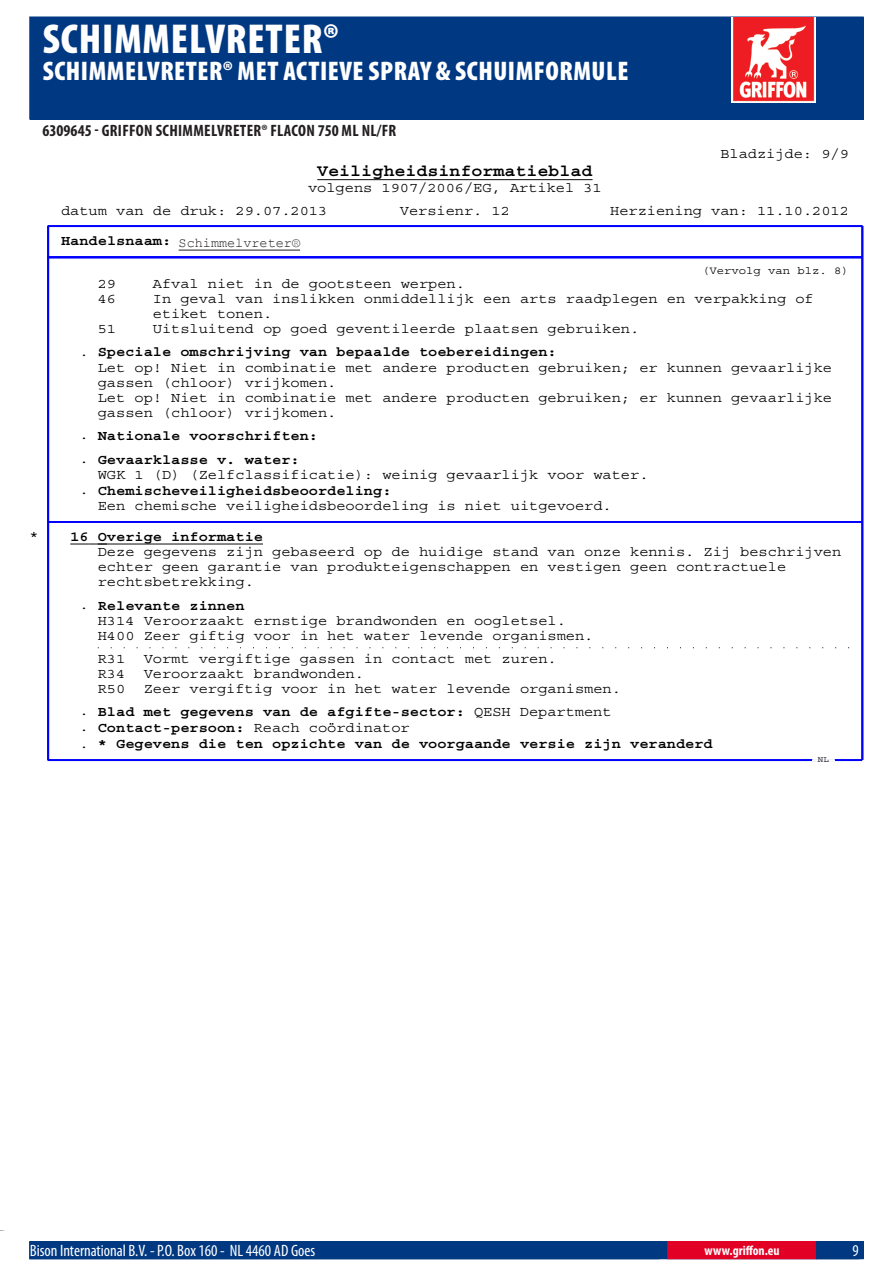
<style>
.page{position:relative;width:893px;height:1263px;background:#fff}
.page>*{position:absolute;margin:0;border:0;box-sizing:border-box;transform-origin:0 0}
.PageHeader{font:900 condensed 42px "Myriad Pro";letter-spacing:.02em;color:#fff}
.PageSubheader{font:900 condensed 27px "Myriad Pro";letter-spacing:.02em;color:#fff}
.t1{font:700 16.8px "Courier";color:#000;scale:1.09 1}
.TOCItem{font:700 condensed 16.5px "Myriad Pro";letter-spacing:.02em;color:#231f20}
.ContactData{font:condensed 16.5px "Myriad Pro";color:#fff}
.t2{font:14.1px/15.1px "Courier";color:#000;scale:1.09 1}
.t3{font:700 14.1px/23.5px "Courier";color:#000;scale:1.09 1}
.MSDS_Text{font:13.5px "Courier New";color:#231f20}
.URL{font:700 condensed 13.5px "Myriad Pro";color:#fff}
.t4{font:11.25px "Courier";color:#000;scale:1.09 1}
.t5{font:8.4px "Courier";color:#000;scale:1.09 1}
.s1{font-weight:700}
.s2{font-weight:400}
</style>
<div class="page">
<hr style="left:317px;top:179px;width:276px;height:1px;background:#000">
<hr style="left:48px;top:226px;width:814px;height:1px;background:#00f">
<hr style="left:48px;top:226px;width:1px;height:31px;background:#00f">
<hr style="left:862px;top:226px;width:1px;height:31px;background:#00f">
<hr style="left:48px;top:521px;width:814px;height:1px;background:#00f">
<hr style="left:48px;top:522px;width:814px;height:1px;background:#00f">
<svg style="left:70px;top:544px;width:28px;height:1px"></svg>
<hr style="left:98px;top:544px;width:165px;height:1px;background:#000">
<hr style="left:48px;top:257px;width:814px;height:1px;background:#00f">
<hr style="left:48px;top:760px;width:814px;height:1px;background:#00f">
<svg style="left:812px;top:760px;width:22px;height:1px"></svg>
<hr style="left:48px;top:257px;width:1px;height:503px;background:#00f">
<hr style="left:862px;top:257px;width:1px;height:503px;background:#00f">
<div style="left:30px;top:17px;width:833px;height:102px;background:#003882"></div>
<img style="left:731px;top:17px;width:85px;height:85px">
<hr style="left:179px;top:250px;width:121px;height:1px;background:#231f20">
<div style="left:30px;top:1242px;width:833px;height:17px;background:#003882"></div>
<div style="left:29px;top:1241px;width:835px;height:18px;border:1px solid #003882"></div>
<div style="left:668px;top:1242px;width:148px;height:17px;background:#e20025"></div>
<div style="left:667px;top:1241px;width:150px;height:18px;border:1px solid #e20025"></div>
<p class="PageHeader" style="left:43px;top:12px;width:297px">SCHIMMELVRETER®</p>
<p class="PageSubheader" style="left:43px;top:53px;width:587px">SCHIMMELVRETER® MET ACTIEVE SPRAY &amp; SCHUIMFORMULE</p>
<p class="TOCItem" style="left:43px;top:120px;width:347px">6309645 - GRIFFON SCHIMMELVRETER® FLACON 750 ML NL/FR</p>
<p class="t2" style="left:720px;top:146px;width:119px">Bladzijde: 9/9</p>
<p class="t1" style="left:317px;top:162px;width:254px">Veiligheidsinformatieblad</p>
<p class="t2" style="left:61px;top:177px;width:498px;line-height:22.6px;text-indent:247px">volgens 1907/2006/EG, Artikel 31 datum van de druk: 29.07.2013</p>
<p class="t2" style="left:400px;top:203px;width:103px">Versienr. 12</p>
<p class="t2" style="left:610px;top:203px;width:220px">Herziening van: 11.10.2012</p>
<p class="t3" style="left:61px;top:230px;width:288px">Handelsnaam: Schimmelvreter (NL/B)</p>
<p class="MSDS_Text" style="left:179px;top:234px;width:123px">Schimmelvreter®</p>
<p class="t4" style="left:702px;top:265px;width:136px">(Vervolg van blz. 8)</p>
<p class="t2" style="left:98px;top:276px;width:18px">29</p>
<p class="t2" style="left:153px;top:276px;width:288px">Afval niet in de gootsteen werpen.</p>
<p class="t2" style="left:98px;top:291px;width:18px">46</p>
<p class="t2" style="left:153px;top:291px;width:608px">In geval van inslikken onmiddellijk een arts raadplegen en verpakking of etiket tonen.</p>
<p class="t2" style="left:98px;top:321px;width:18px">51</p>
<p class="t2" style="left:79px;top:317px;width:515px;line-height:23.2px;text-indent:73px">Uitsluitend op goed geventileerde plaatsen gebruiken. . <span class="s1">Speciale omschrijving van bepaalde toebereidingen:</span></p>
<p class="t2" style="left:98px;top:360px;width:675px">Let op! Niet in combinatie met andere producten gebruiken; er kunnen gevaarlijke gassen (chloor) vrijkomen.<br>Let op! Niet in combinatie met andere producten gebruiken; er kunnen gevaarlijke gassen (chloor) vrijkomen.</p>
<p class="t3" style="left:79px;top:424px;width:220px"><span class="s2">.</span> Nationale voorschriften: <span class="s2">.</span> Gevaarklasse v. water:</p>
<p class="t2" style="left:98px;top:467px;width:507px">WGK 1 (D) (Zelfclassificatie): weinig gevaarlijk voor water.</p>
<p class="t3" style="left:79px;top:479px;width:288px"><span class="s2">.</span> Chemischeveiligheidsbeoordeling:</p>
<p class="t2" style="left:98px;top:499px;width:473px">Een chemische veiligheidsbeoordeling is niet uitgevoerd.</p>
<p class="t2" style="left:98px;top:529px;width:684px;text-indent:-68px">* <span class="s1">16 Overige informatie<br></span>Deze gegevens zijn gebaseerd op de huidige stand van onze kennis. Zij beschrijven echter geen garantie van produkteigenschappen en vestigen geen contractuele rechtsbetrekking.</p>
<p class="t2" style="left:98px;top:598px;width:456px;text-indent:-18px">. <span class="s1">Relevante zinnen<br></span>H314 Veroorzaakt ernstige brandwonden en oogletsel.<br>H400 Zeer giftig voor in het water levende organismen.</p>
<p class="t2" style="left:98px;top:651px;width:27px">R31</p>
<p class="t2" style="left:144px;top:651px;width:380px">Vormt vergiftige gassen in contact met zuren.</p>
<p class="t2" style="left:98px;top:666px;width:27px">R34</p>
<p class="t2" style="left:144px;top:666px;width:204px">Veroorzaakt brandwonden.</p>
<p class="t2" style="left:98px;top:681px;width:27px">R50</p>
<p class="t2" style="left:79px;top:677px;width:498px;line-height:23.2px;text-indent:64px">Zeer vergiftig voor in het water levende organismen. . <span class="s1">Blad met gegevens van de afgifte-sector:</span> QESH Department</p>
<p class="t3" style="left:79px;top:721px;width:582px;line-height:15.8px"><span class="s2">.</span> Contact-persoon: <span class="s2">Reach coördinator<br>.</span> * Gegevens die ten opzichte van de voorgaande versie zijn veranderd</p>
<p class="t5" style="left:818px;top:756px;width:12px">NL</p>
<p class="ContactData" style="left:30px;top:1241px;width:287px">Bison International B.V. - P.O. Box 1 60 - NL 4460 AD Goes</p>
<p class="URL" style="left:704px;top:1242px;width:77px">WWW.GRIFFON.EU</p>
</div>
